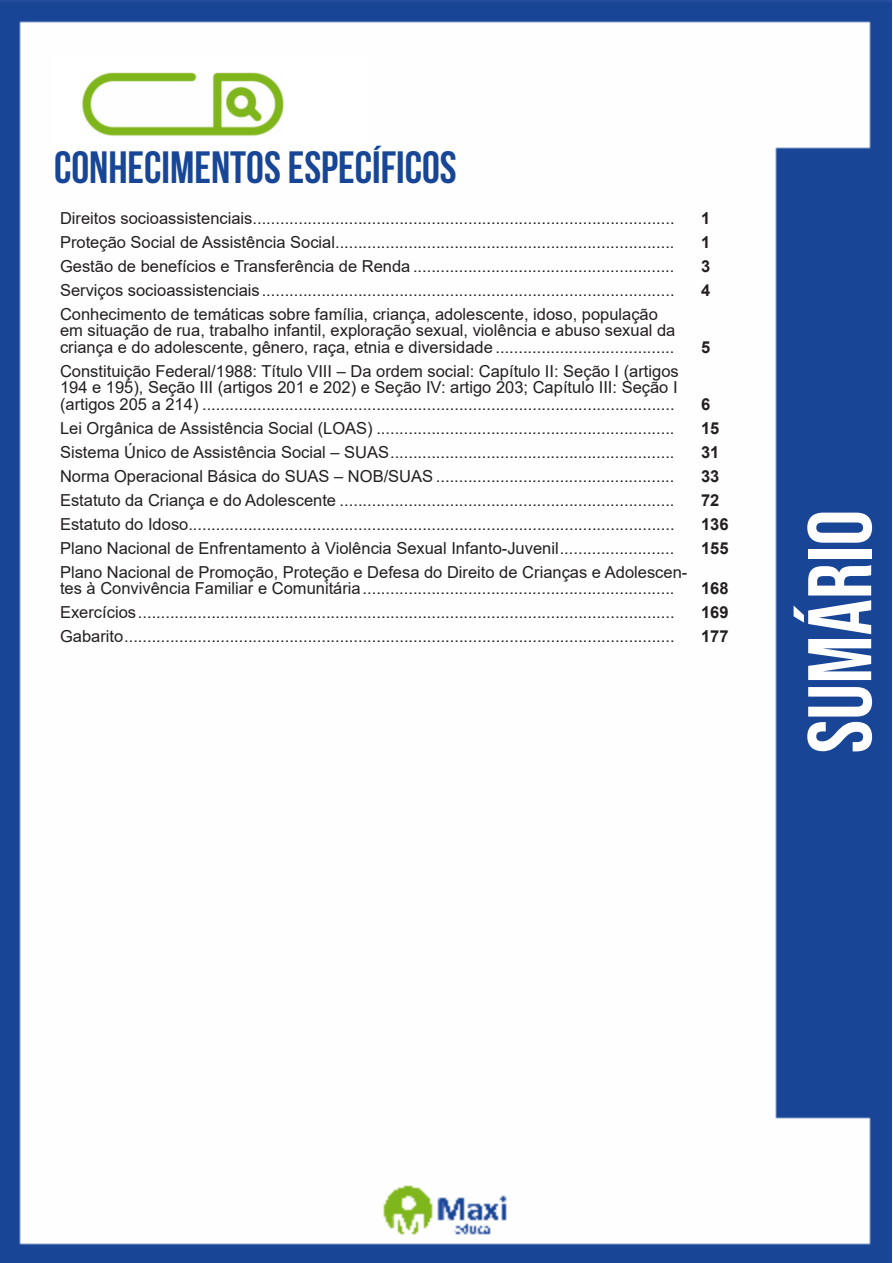
<style>
.page{position:relative;width:893px;height:1263px;background:#fff}
.page>*{position:absolute;margin:0;border:0;box-sizing:border-box;transform-origin:0 0}
.t1{font:90px "Bebas Neue";color:#fff}
.t2{font:700 45px "Bebas Neue";color:#184696}
.ALTERNATIVAS{font:16.5px/16.5px "Arial";color:#231f20}
.INDICE{font:700 16.5px "Arial";color:#231f20}
</style>
<div class="page">
<img style="left:0;top:0;width:892px;height:1263px">
<div style="left:53px;top:55px;width:317px;height:121px;background:#fff"></div>
<img style="left:82px;top:72px;width:201px;height:64px">
<p class="t2" style="left:54px;top:142px;width:404px">CONHECIMENTOS ESPECÍFICOS</p>
<p class="ALTERNATIVAS" style="left:60px;top:209px;width:616px">Direitos socioassistenciais............................................................................................</p>
<p class="INDICE" style="left:701px;top:206px;width:11px">1</p>
<p class="ALTERNATIVAS" style="left:60px;top:233px;width:616px">Proteção Social de Assistência Social..........................................................................</p>
<p class="INDICE" style="left:701px;top:230px;width:11px">1</p>
<p class="ALTERNATIVAS" style="left:60px;top:257px;width:616px">Gestão de benefícios e Transferência de Renda .........................................................</p>
<p class="INDICE" style="left:701px;top:254px;width:11px">3</p>
<p class="ALTERNATIVAS" style="left:60px;top:281px;width:616px">Serviços socioassistenciais..........................................................................................</p>
<p class="INDICE" style="left:701px;top:278px;width:11px">4</p>
<p class="ALTERNATIVAS" style="left:60px;top:305px;width:617px">Conhecimento de temáticas sobre família, criança, adolescente, idoso, população em situação de rua, trabalho infantil, exploração sexual, violência e abuso sexual da criança e do adolescente, gênero, raça, etnia e diversidade .......................................</p>
<p class="INDICE" style="left:701px;top:335px;width:11px">5</p>
<p class="ALTERNATIVAS" style="left:60px;top:363px;width:620px;text-align:justify">Constituição Federal/1988: Título VIII – Da ordem social: Capítulo II: Seção I (artigos 194 e 195), Seção III (artigos 201 e 202) e Seção IV: artigo 203; Capítulo III: Seção I (artigos 205 a 214) .......................................................................................................</p>
<p class="INDICE" style="left:701px;top:392px;width:11px">6</p>
<p class="ALTERNATIVAS" style="left:60px;top:420px;width:616px">Lei Orgânica de Assistência Social (LOAS) .................................................................</p>
<p class="INDICE" style="left:701px;top:416px;width:20px">15</p>
<p class="ALTERNATIVAS" style="left:60px;top:444px;width:616px">Sistema Único de Assistência Social – SUAS..............................................................</p>
<p class="INDICE" style="left:701px;top:440px;width:20px">31</p>
<p class="ALTERNATIVAS" style="left:60px;top:468px;width:616px">Norma Operacional Básica do SUAS – NOB/SUAS ....................................................</p>
<p class="INDICE" style="left:701px;top:464px;width:20px">33</p>
<p class="ALTERNATIVAS" style="left:60px;top:492px;width:616px">Estatuto da Criança e do Adolescente .........................................................................</p>
<p class="INDICE" style="left:701px;top:488px;width:20px">72</p>
<p class="ALTERNATIVAS" style="left:60px;top:516px;width:616px">Estatuto do Idoso..........................................................................................................</p>
<p class="INDICE" style="left:701px;top:512px;width:29px">136</p>
<p class="ALTERNATIVAS" style="left:60px;top:540px;width:616px">Plano Nacional de Enfrentamento à Violência Sexual Infanto-Juvenil.........................</p>
<p class="INDICE" style="left:701px;top:536px;width:29px">155</p>
<p class="ALTERNATIVAS" style="left:60px;top:564px;width:629px">Plano Nacional de Promoção, Proteção e Defesa do Direito de Crianças e Adolescen&shy;tes à Convivência Familiar e Comunitária....................................................................</p>
<p class="INDICE" style="left:701px;top:577px;width:29px">168</p>
<p class="ALTERNATIVAS" style="left:60px;top:604px;width:616px">Exercícios.....................................................................................................................</p>
<p class="INDICE" style="left:701px;top:601px;width:29px">169</p>
<p class="ALTERNATIVAS" style="left:60px;top:628px;width:616px">Gabarito........................................................................................................................</p>
<p class="INDICE" style="left:701px;top:625px;width:29px">177</p>
<h1 class="t1" style="left:789px;top:753px;width:245px;rotate:-90deg">sumário</h1>
</div>
